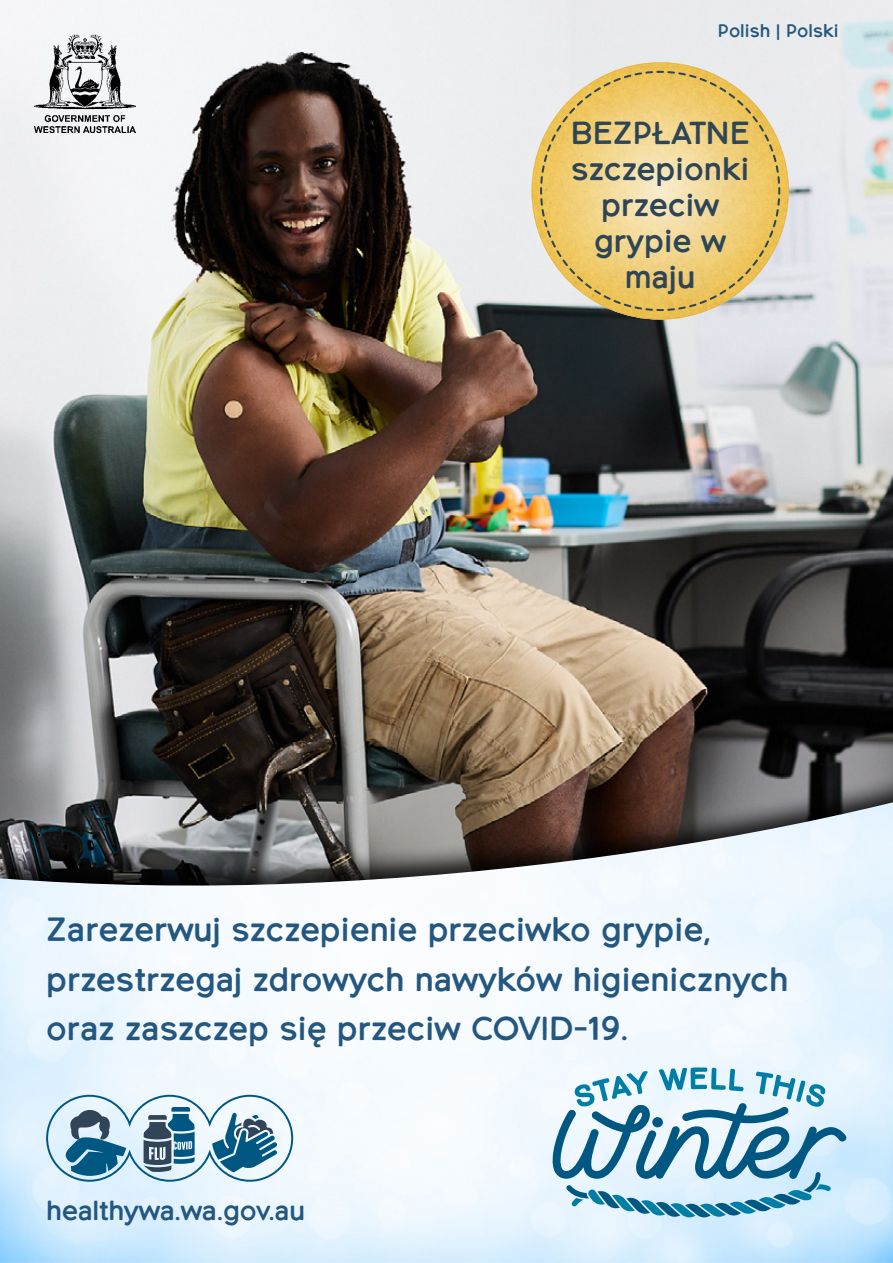
<style>
.page{position:relative;width:893px;height:1263px;background:#fff}
.page>*{position:absolute;margin:0;border:0;box-sizing:border-box;transform-origin:0 0}
.t1{font:700 33px/49.5px "Northwoods";color:#245780}
.t2{font:700 31.5px/36px "Northwoods";color:#2e4556;text-align:center}
.t3{font:700 27px "Northwoods";letter-spacing:-.01em;color:#245780}
.t4{font:700 18px "Northwoods";color:#245780}
</style>
<div class="page">
<img style="left:0;top:0;width:893px;height:771px">
<div style="left:0;top:771px;width:893px;height:492px;background:#000;opacity:.85"></div>
<img style="left:0;top:802px;width:893px;height:461px">
<img style="left:34px;top:34px;width:102px;height:98px">
<img style="left:531px;top:191px;width:196px;height:129px">
<img style="left:596px;top:64px;width:128px;height:254px">
<img style="left:533px;top:129px;width:7px;height:124px">
<img style="left:780px;top:129px;width:7px;height:124px">
<svg style="left:540px;top:71px;width:240px;height:240px;background:#eacf87"></svg>
<svg style="left:548px;top:1067px;width:299px;height:150px"></svg>
<svg style="left:46px;top:1095px;width:247px;height:87px"></svg>
<p class="t4" style="left:718px;top:20px;width:122px">Polish | Polski</p>
<p class="t2" style="left:571px;top:116px;width:181px">BEZPŁATNE szczepionki przeciw grypie w maju</p>
<p class="t1" style="left:46px;top:905px;width:744px">Zarezerwuj szczepienie przeciwko grypie, przestrzegaj zdrowych nawyków higienicznych oraz zaszczep się przeciw COVID-19.</p>
<p class="t3" style="left:46px;top:1193px;width:261px">healthywa.wa.gov.au</p>
</div>
